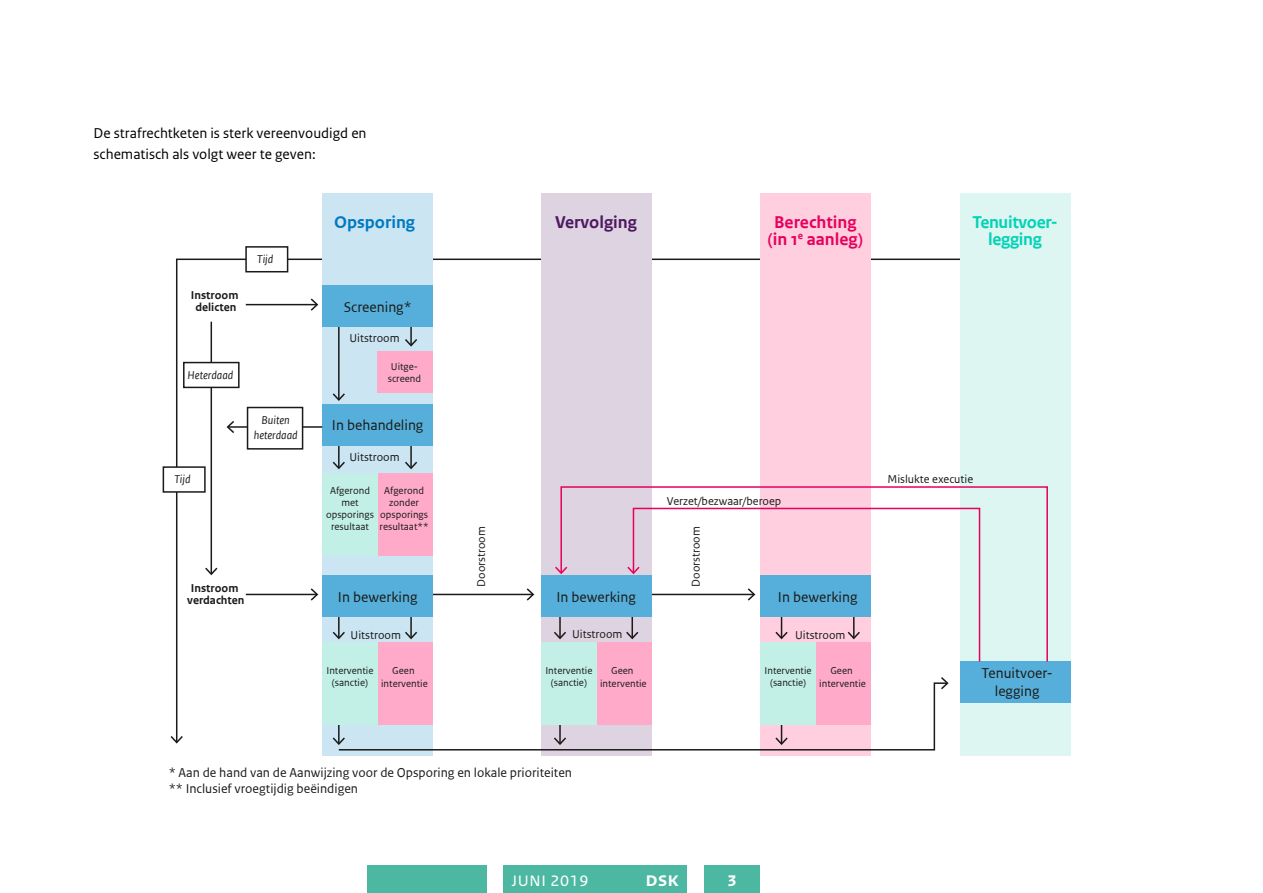
<style>
.page{position:relative;width:1263px;height:893px;background:#fff}
.page>*{position:absolute;margin:0;border:0;box-sizing:border-box;transform-origin:0 0}
.t1{font:21px "Rijksoverheid Sans Heading";letter-spacing:.03em;color:#fff}
.t2{font:700 21px "Rijksoverheid Sans Heading";color:#fff}
.t3{font:700 18px/16.5px "Rijksoverheid Sans Text TT";color:#e6015c;text-align:center}
.t4{font:700 18px/16.5px "Rijksoverheid Sans Text TT";letter-spacing:-.02em;color:#00d3b6;text-align:center}
.t5{font:700 18px "Rijksoverheid Sans Text TT";color:#4e1862}
.t6{font:700 18px "Rijksoverheid Sans Text TT";color:#0079c1}
.t7{font:15px/18px "Rijksoverheid Sans Text TT";color:#1a1a18;text-align:center}
._04_DWS_Broodtekst{font:15px/21px "Rijksoverheid Sans Text";color:#000}
.t8{font:13.5px/15.9px "Rijksoverheid Sans Text TT";color:#1a1a18}
.t9{font:12px "Rijksoverheid Sans Text TT";color:#1a1a18}
.t10{font:700 12px/12px "Rijksoverheid Sans Text TT";color:#1a1a18;text-align:center}
.t11{font:italic 12px/15px "Rijksoverheid Sans Text TT";color:#1a1a18;text-align:center}
.t12{font:10.5px/12px "Rijksoverheid Sans Text TT";color:#1a1a18;text-align:center}
</style>
<div class="page">
<svg style="left:176px;top:258px;width:784px;height:478px"></svg>
<svg style="left:171px;top:736px;width:12px;height:8px"></svg>
<div style="left:541px;top:193px;width:110px;height:563px;background:#ded3e1"></div>
<div style="left:760px;top:193px;width:110px;height:563px;background:#ffcfe0"></div>
<div style="left:960px;top:193px;width:110px;height:563px;background:#ddf6f1"></div>
<div style="left:322px;top:193px;width:110px;height:563px;background:#cbe5f3"></div>
<div style="left:377px;top:352px;width:55px;height:41px;background:#ffaac8"></div>
<div style="left:377px;top:474px;width:55px;height:82px;background:#ffaac8"></div>
<div style="left:322px;top:474px;width:55px;height:82px;background:#c2f0e6"></div>
<div style="left:377px;top:642px;width:55px;height:82px;background:#ffaac8"></div>
<div style="left:596px;top:642px;width:55px;height:82px;background:#ffaac8"></div>
<div style="left:815px;top:642px;width:55px;height:82px;background:#ffaac8"></div>
<div style="left:960px;top:661px;width:110px;height:42px;background:#56afda"></div>
<hr style="left:246px;top:304px;width:71px;height:1px;background:#1a1a18">
<svg style="left:311px;top:298px;width:7px;height:13px"></svg>
<hr style="left:246px;top:594px;width:71px;height:1px;background:#1a1a18">
<svg style="left:311px;top:588px;width:7px;height:13px"></svg>
<hr style="left:211px;top:322px;width:1px;height:252px;background:#1a1a18">
<svg style="left:205px;top:568px;width:12px;height:7px"></svg>
<hr style="left:338px;top:321px;width:2px;height:78px;background:#1a1a18">
<svg style="left:333px;top:393px;width:12px;height:8px"></svg>
<hr style="left:410px;top:321px;width:2px;height:24px;background:#1a1a18">
<svg style="left:405px;top:339px;width:12px;height:8px"></svg>
<hr style="left:410px;top:444px;width:2px;height:24px;background:#1a1a18">
<svg style="left:405px;top:462px;width:12px;height:7px"></svg>
<hr style="left:338px;top:444px;width:2px;height:24px;background:#1a1a18">
<svg style="left:333px;top:462px;width:12px;height:7px"></svg>
<hr style="left:410px;top:614px;width:2px;height:24px;background:#1a1a18">
<svg style="left:405px;top:632px;width:12px;height:7px"></svg>
<hr style="left:338px;top:614px;width:2px;height:24px;background:#1a1a18">
<svg style="left:333px;top:632px;width:12px;height:7px"></svg>
<hr style="left:559px;top:614px;width:2px;height:24px;background:#1a1a18">
<svg style="left:554px;top:632px;width:6px;height:7px"></svg>
<div style="left:322px;top:285px;width:110px;height:41px;background:#56afda"></div>
<div style="left:322px;top:405px;width:110px;height:41px;background:#56afda"></div>
<div style="left:322px;top:575px;width:110px;height:42px;background:#56afda"></div>
<div style="left:541px;top:575px;width:110px;height:42px;background:#56afda"></div>
<div style="left:322px;top:642px;width:55px;height:82px;background:#c2f0e6"></div>
<div style="left:541px;top:642px;width:55px;height:82px;background:#c2f0e6"></div>
<div style="left:760px;top:642px;width:55px;height:82px;background:#c2f0e6"></div>
<svg style="left:333px;top:677px;width:616px;height:74px"></svg>
<hr style="left:228px;top:426px;width:94px;height:2px;background:#1a1a18">
<svg style="left:227px;top:421px;width:7px;height:12px"></svg>
<div style="left:248px;top:407px;width:55px;height:42px;background:#fff"></div>
<div style="left:247px;top:407px;width:56px;height:43px;border:2px solid #1a1a18"></div>
<div style="left:184px;top:363px;width:55px;height:24px;background:#fff"></div>
<div style="left:183px;top:362px;width:57px;height:26px;border:2px solid #1a1a18"></div>
<div style="left:246px;top:247px;width:42px;height:25px;background:#fff"></div>
<div style="left:245px;top:246px;width:43px;height:26px;border:2px solid #1a1a18"></div>
<div style="left:163px;top:467px;width:42px;height:25px;background:#fff"></div>
<div style="left:163px;top:466px;width:43px;height:27px;border:2px solid #1a1a18"></div>
<svg style="left:560px;top:485px;width:488px;height:178px"></svg>
<svg style="left:555px;top:567px;width:12px;height:7px"></svg>
<svg style="left:632px;top:507px;width:349px;height:156px"></svg>
<svg style="left:627px;top:567px;width:13px;height:7px"></svg>
<div style="left:367px;top:865px;width:119px;height:28px;background:#4db8a2"></div>
<div style="left:704px;top:865px;width:56px;height:28px;background:#4db8a2"></div>
<div style="left:503px;top:865px;width:184px;height:28px;background:#4db8a2"></div>
<p class="_04_DWS_Broodtekst" style="left:94px;top:123px;width:275px">De strafrechtketen is sterk vereenvoudigd en schematisch als volgt weer te geven:</p>
<p class="t10" style="left:191px;top:289px;width:49px">Instroom delicten</p>
<p class="t11" style="left:257px;top:252px;width:18px">Tijd</p>
<p class="t11" style="left:188px;top:368px;width:47px">Heterdaad</p>
<p class="t11" style="left:175px;top:472px;width:18px">Tijd</p>
<p class="t11" style="left:254px;top:413px;width:46px">Buiten heterdaad</p>
<p class="t10" style="left:187px;top:582px;width:59px">Instroom verdachten</p>
<h2 class="t6" style="left:334px;top:212px;width:83px">Opsporing</h2>
<h2 class="t5" style="left:555px;top:212px;width:83px">Vervolging</h2>
<h2 class="t3" style="left:768px;top:214px;width:96px">Berechting (in 1<sup>e</sup> aanleg)</h2>
<h2 class="t4" style="left:972px;top:214px;width:87px">Tenuitvoer&shy;legging</h2>
<h3 class="t7" style="left:344px;top:298px;width:69px">Screening*</h3>
<p class="t9" style="left:349px;top:331px;width:52px">Uitstroom</p>
<p class="t12" style="left:388px;top:361px;width:35px;text-align:left">Uitge&shy;screend</p>
<h3 class="t7" style="left:332px;top:417px;width:93px">In behandeling</h3>
<p class="t9" style="left:349px;top:450px;width:52px">Uitstroom</p>
<p class="t12" style="left:326px;top:485px;width:49px">Afgerond met opsporings resultaat</p>
<p class="t12" style="left:380px;top:485px;width:51px">Afgerond zonder opsporings resultaat**</p>
<p class="t9" style="left:474px;top:587px;width:62px;rotate:-90deg">Doorstroom</p>
<p class="t9" style="left:667px;top:494px;width:116px">Verzet/bezwaar/beroep</p>
<p class="t9" style="left:689px;top:587px;width:62px;rotate:-90deg">Doorstroom</p>
<h3 class="t7" style="left:338px;top:588px;width:81px">In bewerking</h3>
<h3 class="t7" style="left:556px;top:588px;width:81px">In bewerking</h3>
<h3 class="t7" style="left:778px;top:588px;width:81px">In bewerking</h3>
<p class="t9" style="left:351px;top:628px;width:52px">Uitstroom</p>
<p class="t9" style="left:572px;top:627px;width:52px">Uitstroom</p>
<p class="t9" style="left:795px;top:628px;width:52px">Uitstroom</p>
<p class="t9" style="left:887px;top:473px;width:87px">Mislukte executie</p>
<p class="t12" style="left:326px;top:665px;width:49px">Interventie (sanctie)</p>
<p class="t12" style="left:545px;top:665px;width:49px">Interventie (sanctie)</p>
<p class="t12" style="left:765px;top:665px;width:49px">Interventie (sanctie)</p>
<p class="t12" style="left:381px;top:665px;width:48px">Geen interventie</p>
<p class="t12" style="left:600px;top:665px;width:48px">Geen interventie</p>
<p class="t12" style="left:819px;top:665px;width:48px">Geen interventie</p>
<h3 class="t7" style="left:982px;top:664px;width:72px">Tenuitvoer&shy;legging</h3>
<p class="t8" style="left:169px;top:765px;width:405px">* Aan de hand van de Aanwijzing voor de Opsporing en lokale prioriteiten ** Inclusief vroegtijdig beëindigen</p>
<h1 class="t1" style="left:512px;top:867px;width:78px">juni 2019</h1>
<h1 class="t2" style="left:646px;top:867px;width:35px">dsk</h1>
<h1 class="t2" style="left:727px;top:867px;width:10px">3</h1>
</div>
